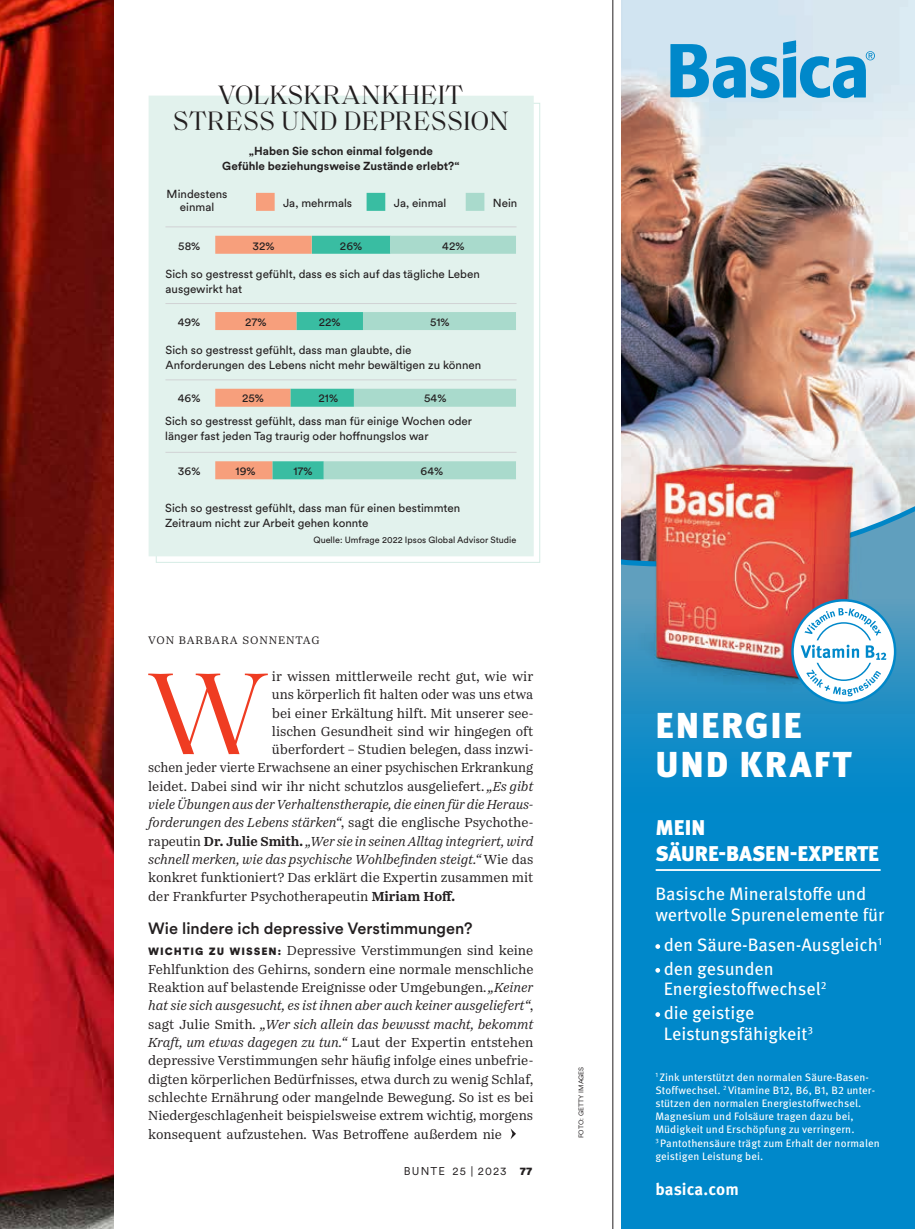
<style>
.page{position:relative;width:915px;height:1229px;background:#fff}
.page>*{position:absolute;margin:0;border:0;box-sizing:border-box;transform-origin:0 0}
.t1{font:118.35px "Saol Standard";color:#ef3c22}
.t2{font:900 36px/39px "Meta Pro";letter-spacing:.05em;color:#fff}
.t3{font:27px/25.5px "Saol Standard";letter-spacing:.02em;color:#231f20;text-align:center}
.t4{font:900 21.3px/25.5px "Meta Pro";color:#fff}
.t5{font:18px/23.9px "Meta Pro";color:#fff}
.t6{font:700 16.8px "Meta Pro";color:#fff}
.t7{font:500 16.2px "Circular XX";color:#231f20}
.t8{font:13.5px/18.3px "Passenger Serif";letter-spacing:-.005em;color:#231f20;text-align:justify}
.t9{font:italic 13.5px "Passenger Serif";letter-spacing:-.01em;color:#231f20}
.t10{font:13.5px "Passenger Serif";letter-spacing:-.005em;color:#231f20;scale:.96 1}
.t11{font:11.55px/15px "Circular XX";color:#231f20}
.t12{font:700 11.55px/15px "Circular XX";color:#231f20;text-align:center}
.t13{font:11.25px "Passenger Serif";letter-spacing:.075em;color:#231f20}
.t14{font:11.25px "Circular XX";letter-spacing:.1em;color:#231f20}
.t15{font:10.8px/13.2px "Meta Pro";letter-spacing:.01em;color:#fff}
.t16{font:9px "Circular XX";color:#231f20}
.t17{font:6.75px "Circular XX";letter-spacing:.01em;color:#231f20}
.s1{font-style:italic}
.s2{font-style:normal}
.s3{font-weight:700;font-style:normal}
.s4{font-weight:700}
.s5{font-family:"Circular XX";font-weight:900;font-size:10.5px}
.s6{font-weight:900}
</style>
<div class="page">
<img style="left:0;top:0;width:114px;height:1229px">
<div style="left:148px;top:96px;width:385px;height:460px;background:#e2f2ed"></div>
<svg style="left:510px;top:1128px;width:6px;height:11px"></svg>
<hr style="left:165px;top:226px;width:351px;height:1px;background:#d1d2d4">
<hr style="left:165px;top:303px;width:351px;height:1px;background:#d1d2d4">
<hr style="left:165px;top:379px;width:351px;height:1px;background:#d1d2d4">
<div style="left:215px;top:236px;width:96px;height:18px;background:#f79f7c"></div>
<div style="left:312px;top:236px;width:78px;height:18px;background:#39bda2"></div>
<div style="left:390px;top:236px;width:126px;height:18px;background:#a9dacc"></div>
<div style="left:215px;top:312px;width:81px;height:18px;background:#f79f7c"></div>
<div style="left:296px;top:312px;width:67px;height:18px;background:#39bda2"></div>
<div style="left:363px;top:312px;width:153px;height:18px;background:#a9dacc"></div>
<div style="left:215px;top:389px;width:75px;height:18px;background:#f79f7c"></div>
<div style="left:290px;top:389px;width:64px;height:18px;background:#39bda2"></div>
<div style="left:354px;top:389px;width:162px;height:18px;background:#a9dacc"></div>
<div style="left:215px;top:461px;width:57px;height:18px;background:#f79f7c"></div>
<div style="left:272px;top:461px;width:52px;height:18px;background:#39bda2"></div>
<div style="left:324px;top:461px;width:192px;height:18px;background:#a9dacc"></div>
<hr style="left:165px;top:452px;width:351px;height:1px;background:#d1d2d4">
<div style="left:256px;top:193px;width:18px;height:18px;background:#f79f7c"></div>
<div style="left:366px;top:193px;width:19px;height:18px;background:#39bda2"></div>
<div style="left:465px;top:193px;width:19px;height:18px;background:#a9dacc"></div>
<hr style="left:612px;top:0;width:1px;height:1229px;background:#231f20">
<img style="left:621px;top:0;width:293px;height:445px">
<svg style="left:621px;top:713px;width:293px;height:516px;background:#0288c9"></svg>
<img style="left:621px;top:445px;width:293px;height:268px">
<svg style="left:791px;top:599px;width:105px;height:105px"></svg>
<svg style="left:655px;top:944px;width:5px;height:5px"></svg>
<svg style="left:655px;top:968px;width:5px;height:5px"></svg>
<svg style="left:655px;top:1012px;width:5px;height:5px"></svg>
<hr style="left:656px;top:869px;width:223px;height:2px;background:#fff">
<svg style="left:670px;top:40px;width:204px;height:58px;background:#6db7dd"></svg>
<h3 class="t3" style="left:173px;top:81px;width:336px">VOLKSKRANKHEIT<br>STRESS UND DEPRESSION</h3>
<p class="t12" style="left:222px;top:143px;width:239px">„Haben Sie schon einmal folgende<br>Gefühle beziehungsweise Zustände erlebt?“</p>
<p class="t11" style="left:167px;top:187px;width:62px;line-height:13px;text-align:center">Mindestens einmal</p>
<p class="t11" style="left:283px;top:195px;width:71px">Ja, mehrmals</p>
<p class="t11" style="left:393px;top:195px;width:54px">Ja, einmal</p>
<p class="t11" style="left:492px;top:195px;width:26px">Nein</p>
<p class="t11" style="left:178px;top:237px;width:24px">58%</p>
<p class="t11" style="left:252px;top:237px;width:24px">32%</p>
<p class="t11" style="left:340px;top:237px;width:24px">26%</p>
<p class="t11" style="left:442px;top:237px;width:24px">42%</p>
<p class="t11" style="left:165px;top:265px;width:315px">Sich so gestresst gefühlt, dass es sich auf das tägliche Leben ausgewirkt hat</p>
<p class="t11" style="left:178px;top:313px;width:24px">49%</p>
<p class="t11" style="left:245px;top:313px;width:23px">27%</p>
<p class="t11" style="left:319px;top:313px;width:23px">22%</p>
<p class="t11" style="left:430px;top:313px;width:21px">51%</p>
<p class="t11" style="left:165px;top:342px;width:317px">Sich so gestresst gefühlt, dass man glaubte, die<br>Anforderungen des Lebens nicht mehr bewältigen zu können</p>
<p class="t11" style="left:178px;top:390px;width:24px">46%</p>
<p class="t11" style="left:242px;top:390px;width:23px">25%</p>
<p class="t11" style="left:318px;top:390px;width:21px">21%</p>
<p class="t11" style="left:424px;top:390px;width:24px">54%</p>
<p class="t11" style="left:165px;top:413px;width:308px">Sich so gestresst gefühlt, dass man für einige Wochen oder länger fast jeden Tag traurig oder hoffnungslos war</p>
<p class="t11" style="left:178px;top:463px;width:24px">36%</p>
<p class="t11" style="left:235px;top:463px;width:21px">19%</p>
<p class="t11" style="left:293px;top:463px;width:21px">17%</p>
<p class="t11" style="left:420px;top:463px;width:24px">64%</p>
<p class="t11" style="left:165px;top:500px;width:296px">Sich so gestresst gefühlt, dass man für einen bestimmten<br>Zeitraum nicht zur Arbeit gehen konnte</p>
<p class="t16" style="left:313px;top:534px;width:204px">Quelle: Umfrage 2022 Ipsos Global Advisor Studie</p>
<p class="t13" style="left:148px;top:633px;width:173px">VON BARBARA SONNENTAG</p>
<h1 class="t1" style="left:149px;top:629px;width:119px">W</h1>
<p class="t8" style="left:272px;top:667px;width:263px">ir wissen mittlerweile recht gut, wie wir</p>
<p class="t8" style="left:272px;top:685px;width:263px">uns körperlich fit halten oder was uns etwa</p>
<p class="t8" style="left:272px;top:704px;width:263px">bei einer Erkältung hilft. Mit unserer see-</p>
<p class="t8" style="left:272px;top:722px;width:263px">lischen Gesundheit sind wir hingegen oft</p>
<p class="t8" style="left:272px;top:740px;width:263px">überfordert – Studien belegen, dass inzwi-</p>
<p class="t10" style="left:148px;top:759px;width:402px">schen jeder vierte Erwachsene an einer psychischen Erkrankung</p>
<p class="t8" style="left:148px;top:777px;width:386px">leidet. Dabei sind wir ihr nicht schutzlos ausgeliefert. <span class="s1">„Es gibt</span></p>
<p class="t9" style="left:148px;top:796px;width:386px">viele Übungen aus der Verhaltenstherapie, die einen für die Heraus-</p>
<p class="t9" style="left:148px;top:814px;width:386px">forderungen des Lebens stärken“<span class="s2">, sagt die englische Psychothe-</span></p>
<p class="t9" style="left:148px;top:833px;width:386px"><span class="s2">rapeutin</span> <span class="s3">Dr. Julie Smith.</span> „Wer sie in seinen Alltag integriert, wird</p>
<p class="t9" style="left:148px;top:851px;width:386px">schnell merken, wie das psychische Wohlbefinden steigt.“ <span class="s2">Wie das</span></p>
<p class="t8" style="left:148px;top:868px;width:386px">konkret funktioniert? Das erklärt die Expertin zusammen mit</p>
<p class="t8" style="left:148px;top:887px;width:308px">der Frankfurter Psychotherapeutin <span class="s4">Miriam Hoff.</span></p>
<p class="t7" style="left:148px;top:917px;width:326px">Wie lindere ich depressive Verstimmungen?</p>
<p class="t8" style="left:148px;top:942px;width:386px"><span class="s5">WICHTIG ZU WISSEN:</span> Depressive Verstimmungen sind keine Fehlfunktion des Gehirns, sondern eine normale menschliche Reaktion auf belastende Ereignisse oder Umgebungen. <span class="s1">„Keiner hat sie sich ausgesucht, es ist ihnen aber auch keiner ausgeliefert“</span>, sagt Julie Smith. <span class="s1">„Wer sich allein das bewusst macht, bekommt Kraft, um etwas dagegen zu tun.“</span> Laut der Expertin entstehen depressive Verstimmungen sehr häufig infolge eines unbefrie&shy;digten körperlichen Bedürfnisses, etwa durch zu wenig Schlaf, schlechte Ernährung oder mangelnde Bewegung. So ist es bei Niedergeschlagenheit beispielsweise extrem wichtig, morgens konsequent aufzustehen. Was Betroffene außerdem nie</p>
<p class="t14" style="left:403px;top:1163px;width:130px">BUNTE 25 | 2023 <span class="s6">77</span></p>
<p class="t17" style="left:576px;top:1138px;width:73px;rotate:-90deg">FOTO: GETTY IMAGES</p>
<h2 class="t2" style="left:655px;top:704px;width:197px">ENERGIE<br>UND KRAFT</h2>
<h3 class="t4" style="left:655px;top:814px;width:225px">MEIN<br>SÄURE-BASEN-EXPERTE</h3>
<h3 class="t5" style="left:655px;top:882px;width:230px;line-height:20.4px">Basische Mineralstoffe und wertvolle Spurenelemente für</h3>
<h3 class="t5" style="left:663px;top:932px;width:220px">den Säure-Basen-Ausgleich<sup>1 </sup>den gesunden</h3>
<h3 class="t5" style="left:663px;top:976px;width:164px">Energiestoffwechsel<sup>2 </sup>die geistige</h3>
<h3 class="t5" style="left:663px;top:1020px;width:151px">Leistungsfähigkeit<sup>3</sup></h3>
<p class="t15" style="left:655px;top:1069px;width:226px"><sup>1</sup> Zink unterstützt den normalen Säure-Basen-Stoffwechsel. <sup>2</sup> Vitamine B12, B6, B1, B2 unter&shy;stützen den normalen Energiestoffwechsel.<br>Magnesium und Folsäure tragen dazu bei, Müdigkeit und Erschöpfung zu verringern.<br><sup>3</sup> Pantothensäure trägt zum Erhalt der normalen geistigen Leistung bei.</p>
<p class="t6" style="left:655px;top:1176px;width:85px">basica.com</p>
</div>
